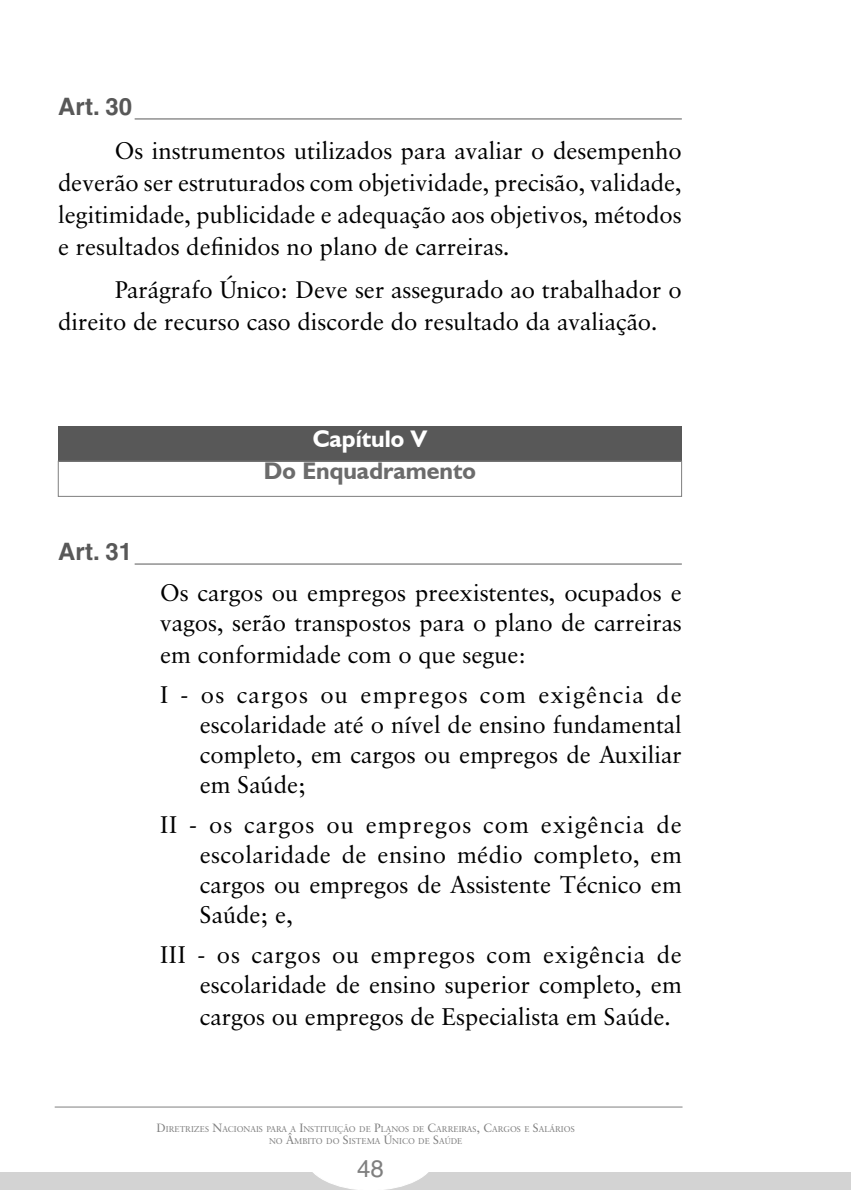
<style>
.page{position:relative;width:851px;height:1190px;background:#fff}
.page>*{position:absolute;margin:0;border:0;box-sizing:border-box;transform-origin:0 0}
.t1{font:24px/30px "Classical Garamond BT";color:#000;text-align:justify}
.t2{font:700 24px "Humanist 521 BT";color:#6b6b6b}
.t3{font:700 24px "Helvetica";color:#585858}
.t4{font:700 24px "Humanist 521 BT";color:#fff}
.t5{font:24px "Helvetica";color:#7f7f7f}
.t6{font:8.4px/12px "Classical Garamond BT";color:#7f7f7f;text-align:center}
.s1{font-size:12px}
</style>
<div class="page">
<div style="left:0;top:1171px;width:851px;height:19px;background:#d3d3d3"></div>
<div style="left:306px;top:1124px;width:129px;height:66px;background:#fff;border-radius:50%"></div>
<hr style="left:55px;top:1106px;width:627px;height:1px;background:#7f7f7f">
<hr style="left:135px;top:564px;width:547px;height:1px;background:#585858">
<hr style="left:135px;top:119px;width:547px;height:1px;background:#585858">
<div style="left:58px;top:426px;width:624px;height:35px;background:#585858"></div>
<div style="left:58px;top:461px;width:624px;height:36px;border:1px solid #7f7f7f"></div>
<p class="t3" style="left:58px;top:98px;width:76px">Art. 30</p>
<p class="t1" style="left:58px;top:137px;width:625px;line-height:32px;text-indent:57px">Os instrumentos utilizados para avaliar o desempenho deverão ser estruturados com objetividade, precisão, validade, legitimidade, publicidade e adequação aos objetivos, métodos e resultados definidos no plano de carreiras.</p>
<p class="t1" style="left:58px;top:276px;width:625px;line-height:32px;text-indent:57px">Parágrafo Único: Deve ser assegurado ao trabalhador o direito de recurso caso discorde do resultado da avaliação.</p>
<p class="t3" style="left:58px;top:543px;width:76px">Art. 31</p>
<p class="t4" style="left:313px;top:424px;width:116px">Capítulo V</p>
<p class="t2" style="left:264px;top:456px;width:214px">Do Enquadramento</p>
<p class="t1" style="left:160px;top:579px;width:523px;line-height:31px">Os cargos ou empregos preexistentes, ocupados e vagos, serão transpostos para o plano de carreiras em conformidade com o que segue:</p>
<p class="t1" style="left:200px;top:682px;width:483px;text-indent:-40px">I - os cargos ou empregos com exigência de escolaridade até o nível de ensino fundamental completo, em cargos ou empregos de Auxiliar em Saúde;</p>
<p class="t1" style="left:200px;top:812px;width:483px;text-indent:-40px">II - os cargos ou empregos com exigência de escolaridade de ensino médio completo, em cargos ou empregos de Assistente Técnico em Saúde; e,</p>
<p class="t1" style="left:200px;top:942px;width:483px;line-height:31px;text-indent:-40px">III - os cargos ou empregos com exigência de escolaridade de ensino superior completo, em cargos ou empregos de Especialista em Saúde.</p>
<p class="t6" style="left:157px;top:1124px;width:420px"><span class="s1">D</span>IRETRIZES <span class="s1">N</span>ACIONAIS PARA A <span class="s1">I</span>NSTITUIÇÃO DE <span class="s1">P</span>LANOS DE <span class="s1">C</span>ARREIRAS<span class="s1">, C</span>ARGOS E <span class="s1">S</span>ALÁRIOS<br>NO <span class="s1">Â</span>MBITO DO <span class="s1">S</span>ISTEMA <span class="s1">Ú</span>NICO DE <span class="s1">S</span>AÚDE</p>
<p class="t5" style="left:357px;top:1159px;width:28px">48</p>
</div>
